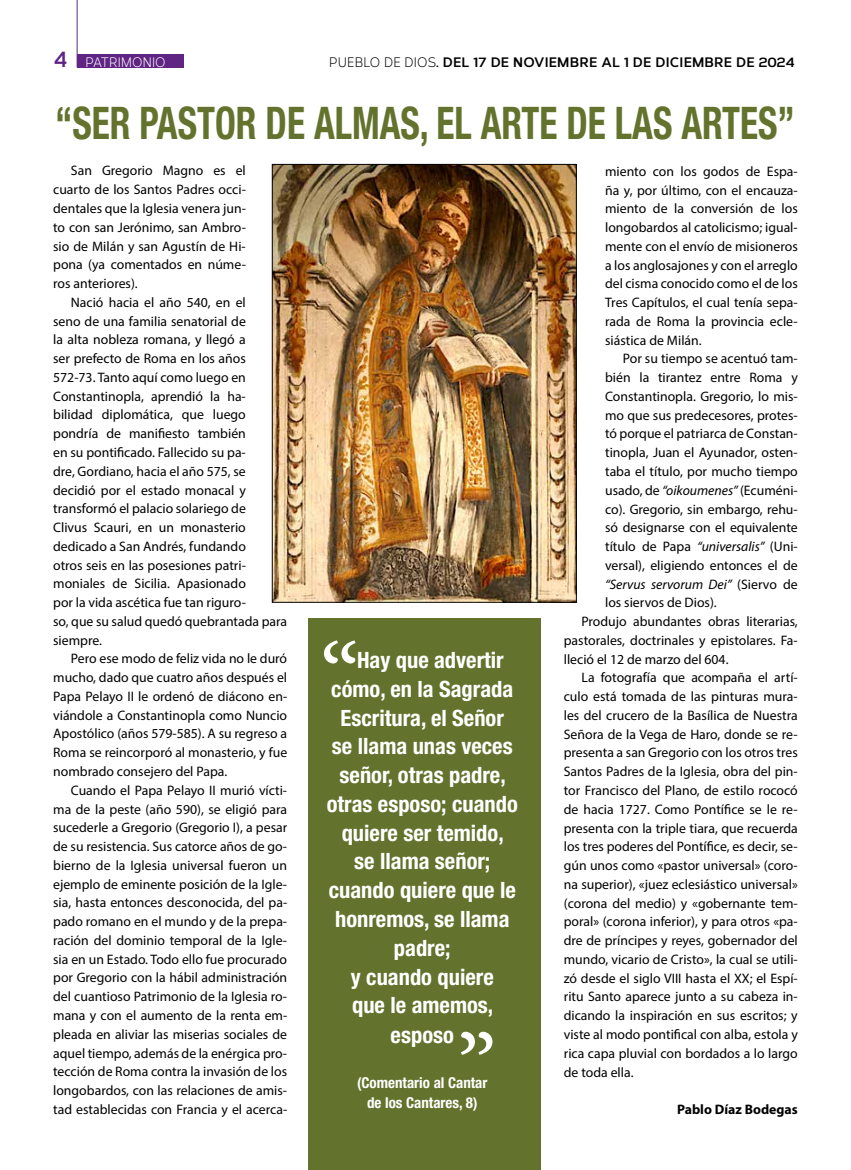
<style>
.page{position:relative;width:851px;height:1170px;background:#fff}
.page>*{position:absolute;margin:0;border:0;box-sizing:border-box;transform-origin:0 0}
.t1{font:700 condensed 45px "Helvetica Neue LT Std";color:#63722c;scale:.83 1}
.t2{font:700 condensed 22.5px "Helvetica Neue LT Std";color:#fff}
.t3{font:700 22.5px "Corbert";color:#602483;scale:.9 1}
.t4{font:700 condensed 15px/20px "Helvetica Neue LT Std";color:#fff;text-align:center}
.t5{font:13.75px/18.8px "Myriad Pro";color:#000;text-align:justify}
.t6{font:700 13.75px "Corbert";letter-spacing:.01em;color:#000}
.t7{font:italic 13.75px "Myriad Pro";color:#000}
.t8{font:700 13.75px "Myriad Pro";color:#000}
.t9{font:13.75px "Corbert";letter-spacing:.01em;color:#fff;scale:.9 1}
.s1{font-weight:400}
.s2{font-style:italic}
.s3{font-style:normal}
</style>
<div class="page">
<div style="left:308px;top:618px;width:232px;height:551px;background:#63722c"></div>
<div style="left:77px;top:54px;width:106px;height:13px;background:#602483"></div>
<hr style="left:77px;top:0;width:1px;height:67px;background:#602483">
<img style="left:274px;top:166px;width:300px;height:434px">
<div style="left:272px;top:164px;width:304px;height:438px;border:1px solid #000"></div>
<svg style="left:324px;top:640px;width:31px;height:23px"></svg>
<svg style="left:461px;top:1031px;width:31px;height:23px"></svg>
<h2 class="t3" style="left:54px;top:41px;width:16px">4</h2>
<p class="t9" style="left:85px;top:52px;width:91px">PATRIMONIO</p>
<p class="t6" style="left:329px;top:51px;width:467px"><span class="s1">PUEBLO DE DIOS</span>. DEL 17 DE NOVIEMBRE AL 1 DE DICIEMBRE DE 2024</p>
<h1 class="t1" style="left:55px;top:95px;width:892px">“SER PASTOR DE ALMAS, EL ARTE DE LAS ARTES”</h1>
<p class="t5" style="left:53px;top:161px;width:194px;text-indent:18px">San Gregorio Magno es el cuarto de los Santos Padres occi&shy;dentales que la Iglesia venera jun&shy;to con san Jerónimo, san Ambro&shy;sio de Milán y san Agustín de Hi&shy;pona (ya comentados en núme&shy;ros anteriores).</p>
<p class="t5" style="left:53px;top:292px;width:235px;text-align:left;text-indent:18px">Nació hacia el año 540, en el<br>seno de una familia senatorial de<br>la alta nobleza romana, y llegó a<br>ser prefecto de Roma en los años<br>572-73. Tanto aquí como luego en<br>Constantinopla, aprendió la ha&shy;bilidad diplomática, que luego pondría de manifiesto también<br>en su pontificado. Fallecido su pa-<br>dre, Gordiano, hacia el año 575, se decidió por el estado monacal y transformó el palacio solariego de<br>Clivus Scauri, en un monasterio dedicado a San Andrés, fundando<br>otros seis en las posesiones patri&shy;moniales de Sicilia. Apasionado<br>por la vida ascética fue tan riguro-<br>so, que su salud quedó quebrantada para siempre.</p>
<p class="t5" style="left:53px;top:649px;width:235px;text-indent:18px">Pero ese modo de feliz vida no le duró mucho, dado que cuatro años después el Papa Pelayo II le ordenó de diácono en&shy;viándole a Constantinopla como Nuncio Apostólico (años 579-585). A su regreso a Roma se reincorporó al monasterio, y fue nombrado consejero del Papa.</p>
<p class="t5" style="left:53px;top:780px;width:235px;text-indent:18px">Cuando el Papa Pelayo II murió vícti&shy;ma de la peste (año 590), se eligió para sucederle a Gregorio (Gregorio I), a pesar de su resistencia. Sus catorce años de go&shy;bierno de la Iglesia universal fueron un ejemplo de eminente posición de la Igle&shy;sia, hasta entonces desconocida, del pa&shy;pado romano en el mundo y de la prepa&shy;ración del dominio temporal de la Igle&shy;sia en un Estado. Todo ello fue procurado por Gregorio con la hábil administración del cuantioso Patrimonio de la Iglesia ro&shy;mana y con el aumento de la renta em&shy;pleada en aliviar las miserias sociales de aquel tiempo, además de la enérgica pro&shy;tección de Roma contra la invasión de los longobardos, con las relaciones de amis&shy;tad establecidas con Francia y el acerca-</p>
<h2 class="t2" style="left:357px;top:646px;width:148px">Hay que advertir</h2>
<h2 class="t2" style="left:331px;top:675px;width:183px">cómo, en la Sagrada</h2>
<h2 class="t2" style="left:340px;top:704px;width:165px">Escritura, el Señor</h2>
<h2 class="t2" style="left:332px;top:732px;width:182px">se llama unas veces</h2>
<h2 class="t2" style="left:339px;top:761px;width:168px">señor, otras padre,</h2>
<h2 class="t2" style="left:327px;top:790px;width:193px">otras esposo; cuando</h2>
<h2 class="t2" style="left:341px;top:819px;width:163px">quiere ser temido,</h2>
<h2 class="t2" style="left:354px;top:847px;width:138px">se llama señor;</h2>
<h2 class="t2" style="left:329px;top:876px;width:188px">cuando quiere que le</h2>
<h2 class="t2" style="left:335px;top:905px;width:176px">honremos, se llama</h2>
<h2 class="t2" style="left:394px;top:934px;width:58px">padre;</h2>
<h2 class="t2" style="left:351px;top:962px;width:144px">y cuando quiere</h2>
<h2 class="t2" style="left:352px;top:991px;width:143px">que le amemos,</h2>
<h2 class="t2" style="left:390px;top:1021px;width:65px">esposo</h2>
<p class="t4" style="left:357px;top:1072px;width:132px">(Comentario al Cantar de los Cantares, 8)</p>
<p class="t5" style="left:605px;top:161px;width:194px">miento con los godos de Espa&shy;ña y, por último, con el encauza&shy;miento de la conversión de los longobardos al catolicismo; igual&shy;mente con el envío de misioneros a los anglosajones y con el arreglo del cisma conocido como el de los Tres Capítulos, el cual tenía sepa&shy;rada de Roma la provincia ecle&shy;siástica de Milán.</p>
<p class="t5" style="left:622px;top:349px;width:176px">Por su tiempo se acentuó tam-</p>
<p class="t5" style="left:605px;top:368px;width:194px">bién la tirantez entre Roma y</p>
<p class="t5" style="left:605px;top:386px;width:194px">Constantinopla. Gregorio, lo mis-</p>
<p class="t5" style="left:605px;top:405px;width:194px">mo que sus predecesores, protes-</p>
<p class="t5" style="left:605px;top:424px;width:194px">tó porque el patriarca de Constan-</p>
<p class="t5" style="left:605px;top:443px;width:194px">tinopla, Juan el Ayunador, osten-</p>
<p class="t5" style="left:605px;top:462px;width:194px">taba el título, por mucho tiempo</p>
<p class="t5" style="left:605px;top:480px;width:194px">usado, de <span class="s2">“oikoumenes”</span> (Ecuméni-</p>
<p class="t5" style="left:605px;top:499px;width:194px">co). Gregorio, sin embargo, rehu-</p>
<p class="t5" style="left:605px;top:518px;width:194px">só designarse con el equivalente</p>
<p class="t5" style="left:605px;top:537px;width:194px">título de Papa <span class="s2">“universalis”</span> (Uni-</p>
<p class="t5" style="left:605px;top:555px;width:194px">versal), eligiendo entonces el de</p>
<p class="t7" style="left:605px;top:575px;width:194px">“Servus servorum Dei” <span class="s3">(Siervo de</span></p>
<p class="t5" style="left:605px;top:593px;width:113px">los siervos de Dios).</p>
<p class="t5" style="left:581px;top:612px;width:218px">Produjo abundantes obras literarias,</p>
<p class="t5" style="left:563px;top:630px;width:235px">pastorales, doctrinales y epistolares. Fa-</p>
<p class="t5" style="left:563px;top:649px;width:166px">lleció el 12 de marzo del 604.</p>
<p class="t5" style="left:581px;top:668px;width:218px">La fotografía que acompaña el artí-</p>
<p class="t5" style="left:563px;top:687px;width:235px">culo está tomada de las pinturas mura-</p>
<p class="t5" style="left:563px;top:705px;width:235px">les del crucero de la Basílica de Nuestra</p>
<p class="t5" style="left:563px;top:724px;width:235px">Señora de la Vega de Haro, donde se re-</p>
<p class="t5" style="left:563px;top:743px;width:235px">presenta a san Gregorio con los otros tres</p>
<p class="t5" style="left:563px;top:762px;width:235px">Santos Padres de la Iglesia, obra del pin-</p>
<p class="t5" style="left:563px;top:780px;width:235px">tor Francisco del Plano, de estilo rococó</p>
<p class="t5" style="left:563px;top:799px;width:235px">de hacia 1727. Como Pontífice se le re-</p>
<p class="t5" style="left:563px;top:818px;width:235px">presenta con la triple tiara, que recuerda</p>
<p class="t5" style="left:563px;top:837px;width:235px">los tres poderes del Pontífice, es decir, se-</p>
<p class="t5" style="left:563px;top:855px;width:235px">gún unos como «pastor universal» (coro-</p>
<p class="t5" style="left:563px;top:874px;width:235px">na superior), «juez eclesiástico universal»</p>
<p class="t5" style="left:563px;top:893px;width:235px">(corona del medio) y «gobernante tem-</p>
<p class="t5" style="left:563px;top:912px;width:235px">poral» (corona inferior), y para otros «pa-</p>
<p class="t5" style="left:563px;top:930px;width:235px">dre de príncipes y reyes, gobernador del</p>
<p class="t5" style="left:563px;top:949px;width:235px">mundo, vicario de Cristo», la cual se utili-</p>
<p class="t5" style="left:563px;top:968px;width:235px">zó desde el siglo VIII hasta el XX; el Espí-</p>
<p class="t5" style="left:563px;top:987px;width:235px">ritu Santo aparece junto a su cabeza in-</p>
<p class="t5" style="left:563px;top:1005px;width:235px">dicando la inspiración en sus escritos; y</p>
<p class="t5" style="left:563px;top:1024px;width:235px">viste al modo pontifical con alba, estola y</p>
<p class="t5" style="left:563px;top:1043px;width:235px">rica capa pluvial con bordados a lo largo</p>
<p class="t5" style="left:563px;top:1062px;width:71px">de toda ella.</p>
<p class="t8" style="left:677px;top:1100px;width:122px">Pablo Díaz Bodegas</p>
</div>
